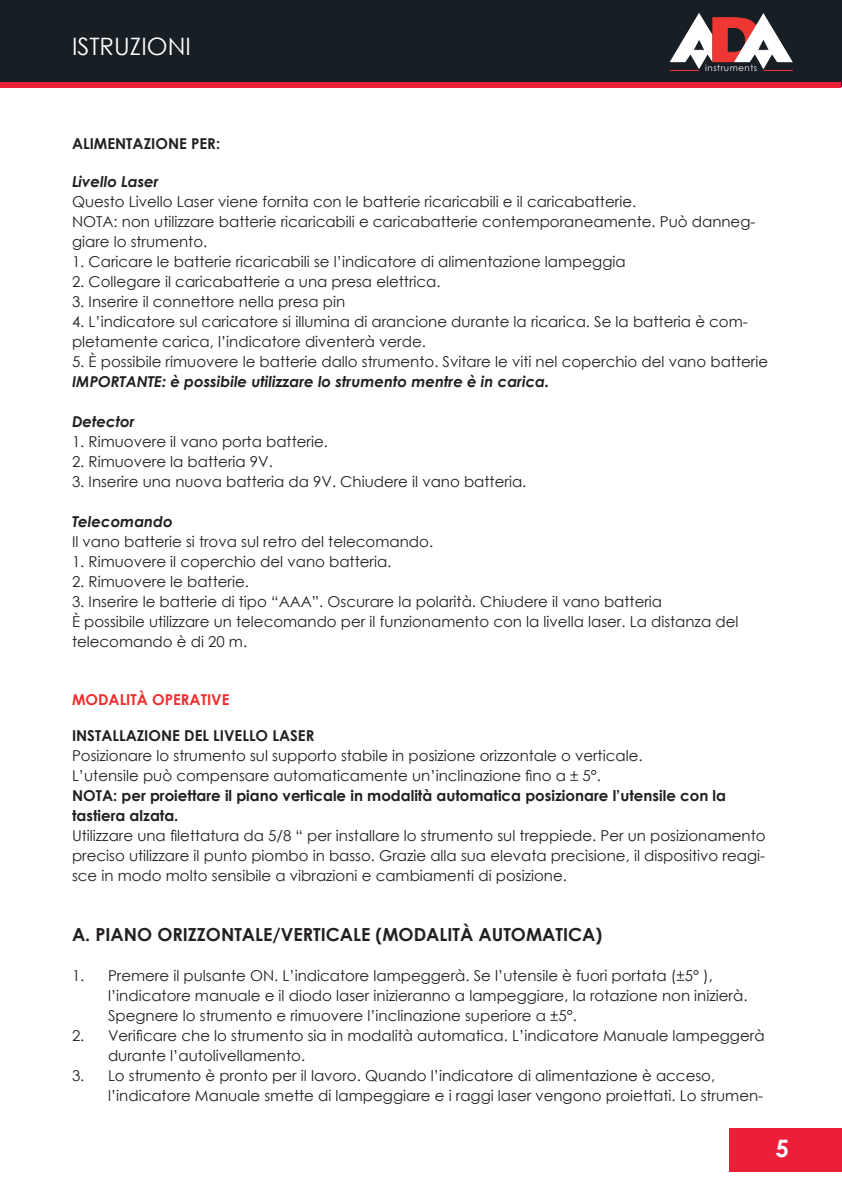
<style>
.page{position:relative;width:842px;height:1191px;background:#fff}
.page>*{position:absolute;margin:0;border:0;box-sizing:border-box;transform-origin:0 0}
.t1{font:24px "Century Gothic";color:#fff}
.t2{font:700 24px "Century Gothic";color:#fff}
.t3{font:700 18px "Century Gothic";color:#231f20}
.t4{font:15px/20px "Century Gothic";color:#231f20}
.t5{font:700 15px "Century Gothic";color:#231f20}
.t6{font:700 15px "Century Gothic";color:#ee2e2c}
.t7{font:italic 700 15px "Century Gothic";color:#231f20}
.t8{font:8.6px "Century Gothic";letter-spacing:.065em;color:#fff}
.s1{font-weight:700;font-style:italic}
.s2{font-weight:700}
</style>
<div class="page">
<div style="left:0;top:0;width:842px;height:87px;background:#171e24"></div>
<div style="left:0;top:82px;width:841px;height:6px;background:#ed1e37"></div>
<svg style="left:670px;top:13px;width:123px;height:58px"></svg>
<hr style="left:763px;top:70px;width:30px;height:1px;background:#ee3732">
<div style="left:729px;top:1127px;width:113px;height:44px;background:#ec1f39"></div>
<p class="t1" style="left:72px;top:30px;width:120px">ISTRUZIONI</p>
<p class="t8" style="left:705px;top:62px;width:53px">instruments</p>
<p class="t5" style="left:72px;top:132px;width:150px">ALIMENTAZIONE PER:</p>
<p class="t4" style="left:72px;top:171px;width:685px"><span class="s1">Livello Laser<br></span>Questo Livello Laser viene fornita con le batterie ricaricabili e il caricabatterie.<br>NOTA: non utilizzare batterie ricaricabili e caricabatterie contemporaneamente. Può danneg&shy;giare lo strumento.</p>
<p class="t4" style="left:72px;top:251px;width:555px">1. Caricare le batterie ricaricabili se l’indicatore di alimentazione lampeggia</p>
<p class="t4" style="left:72px;top:271px;width:370px">2. Collegare il caricabatterie a una presa elettrica.</p>
<p class="t4" style="left:72px;top:291px;width:275px">3. Inserire il connettore nella presa pin</p>
<p class="t4" style="left:72px;top:311px;width:677px">4. L’indicatore sul caricatore si illumina di arancione durante la ricarica. Se la batteria è com&shy;pletamente carica, l’indicatore diventerà verde.</p>
<p class="t4" style="left:72px;top:351px;width:698px">5. È possibile rimuovere le batterie dallo strumento. Svitare le viti nel coperchio del vano batterie<br><span class="s1">IMPORTANTE: è possibile utilizzare lo strumento mentre è in carica.</span></p>
<p class="t7" style="left:72px;top:410px;width:64px">Detector</p>
<p class="t4" style="left:72px;top:431px;width:257px">1. Rimuovere il vano porta batterie.</p>
<p class="t4" style="left:72px;top:451px;width:202px">2. Rimuovere la batteria 9V.</p>
<p class="t4" style="left:72px;top:471px;width:456px">3. Inserire una nuova batteria da 9V. Chiudere il vano batteria.</p>
<p class="t4" style="left:72px;top:511px;width:363px"><span class="s1">Telecomando<br></span>Il vano batterie si trova sul retro del telecomando.</p>
<p class="t4" style="left:72px;top:551px;width:321px">1. Rimuovere il coperchio del vano batteria.</p>
<p class="t4" style="left:72px;top:571px;width:178px">2. Rimuovere le batterie.</p>
<p class="t4" style="left:72px;top:591px;width:668px">3. Inserire le batterie di tipo “AAA”. Oscurare la polarità. Chiudere il vano batteria<br>È possibile utilizzare un telecomando per il funzionamento con la livella laser. La distanza del telecomando è di 20 m.</p>
<p class="t6" style="left:72px;top:688px;width:159px">MODALITÀ OPERATIVE</p>
<p class="t4" style="left:72px;top:725px;width:695px"><span class="s2">INSTALLAZIONE DEL LIVELLO LASER<br></span>Posizionare lo strumento sul supporto stabile in posizione orizzontale o verticale.<br>L’utensile può compensare automaticamente un’inclinazione fino a ± 5°.<br><span class="s2">NOTA: per proiettare il piano verticale in modalità automatica posizionare l’utensile con la tastiera alzata.<br></span>Utilizzare una filettatura da 5/8 “ per installare lo strumento sul treppiede. Per un posizionamento preciso utilizzare il punto piombo in basso. Grazie alla sua elevata precisione, il dispositivo reagi&shy;sce in modo molto sensibile a vibrazioni e cambiamenti di posizione.</p>
<p class="t3" style="left:72px;top:921px;width:532px">A. PIANO ORIZZONTALE/VERTICALE (MODALITÀ AUTOMATICA)</p>
<p class="t4" style="left:108px;top:965px;width:641px;text-indent:-36px">1. Premere il pulsante ON. L’indicatore lampeggerà. Se l’utensile è fuori portata (±5° ), l’indicatore manuale e il diodo laser inizieranno a lampeggiare, la rotazione non inizierà.<br>Spegnere lo strumento e rimuovere l’inclinazione superiore a ±5°.</p>
<p class="t4" style="left:108px;top:1025px;width:658px;text-indent:-36px">2. Verificare che lo strumento sia in modalità automatica. L’indicatore Manuale lampeggerà durante l’autolivellamento.</p>
<p class="t4" style="left:108px;top:1065px;width:657px;text-indent:-36px">3. Lo strumento è pronto per il lavoro. Quando l’indicatore di alimentazione è acceso, l’indicatore Manuale smette di lampeggiare e i raggi laser vengono proiettati. Lo strumen-</p>
<h1 class="t2" style="left:776px;top:1129px;width:15px">5</h1>
</div>
